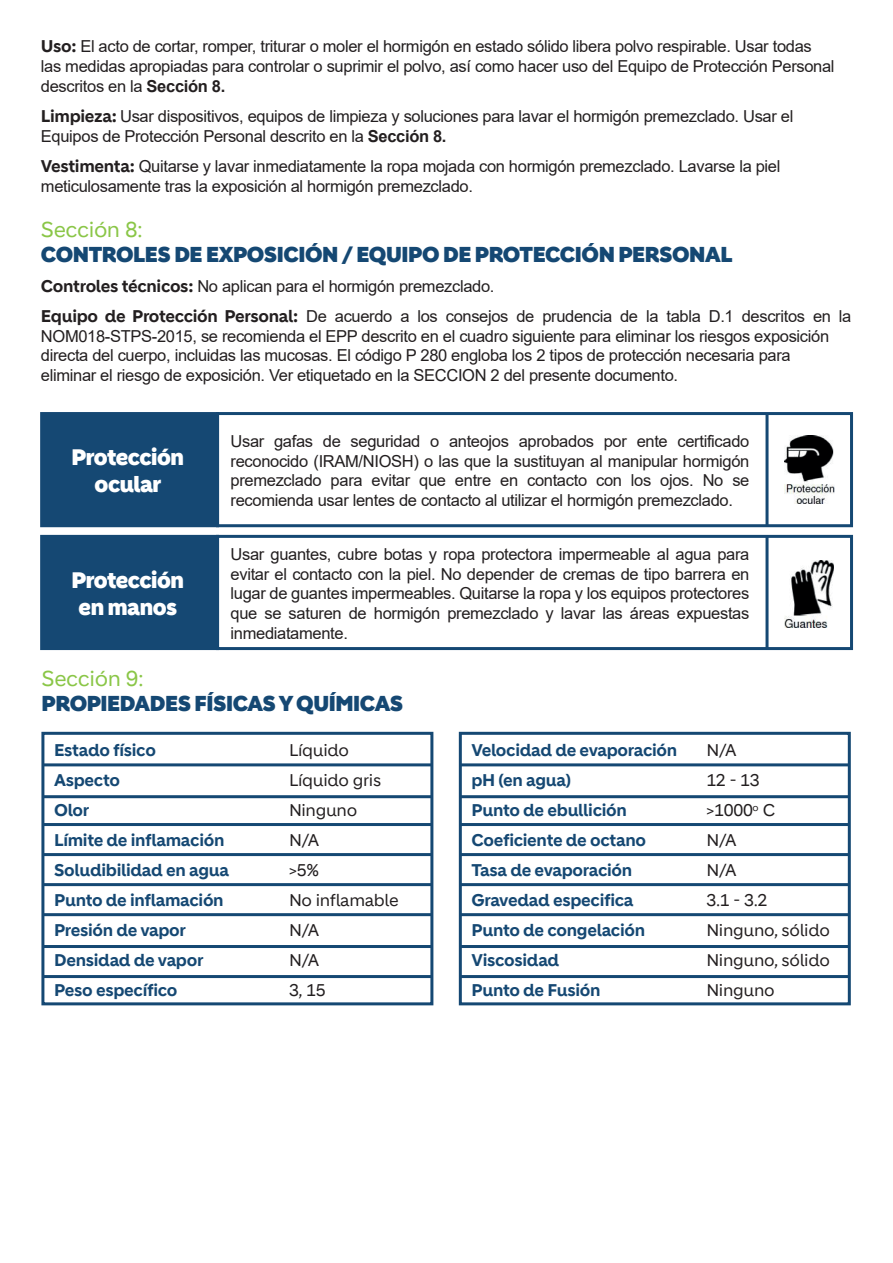
<style>
.page{position:relative;width:893px;height:1263px;background:#fff}
.page>*{position:absolute;margin:0;border:0;box-sizing:border-box;transform-origin:0 0}
.t1{font:900 21.9px/26.2px "Holcim Headline";letter-spacing:-.02em;color:#fff;text-align:center}
.t2{font:900 21px "Holcim Headline";letter-spacing:-.02em;color:#154873}
.t3{font:21px "Holcim";letter-spacing:-.02em;color:#8ac647}
.t4{font:16.5px/19.8px "Arial";letter-spacing:-.02em;color:#231f20}
.t5{font:700 16.5px/30px "Holcim";letter-spacing:-.02em;color:#154873}
.t6{font:16.5px/30px "Holcim";letter-spacing:-.02em;color:#231f20}
.s1{font-family:"Holcim";font-weight:700}
.s2{font-weight:700}
.s3{font-family:"Arial";font-size:13.5px}
</style>
<div class="page">
<div style="left:41px;top:732px;width:392px;height:273px;border:3px solid #154873"></div>
<img style="left:784px;top:436px;width:50px;height:67px">
<div style="left:40px;top:412px;width:179px;height:115px;background:#154873"></div>
<div style="left:216px;top:412px;width:637px;height:115px;border:3px solid #154873"></div>
<hr style="left:765px;top:413px;width:3px;height:113px;background:#154873">
<div style="left:40px;top:535px;width:179px;height:115px;background:#154873"></div>
<div style="left:216px;top:535px;width:637px;height:115px;border:3px solid #154873"></div>
<hr style="left:765px;top:536px;width:3px;height:112px;background:#154873">
<img style="left:784px;top:561px;width:50px;height:66px">
<hr style="left:43px;top:763px;width:389px;height:3px;background:#154873">
<hr style="left:43px;top:795px;width:389px;height:3px;background:#154873">
<hr style="left:43px;top:823px;width:389px;height:3px;background:#154873">
<hr style="left:43px;top:853px;width:389px;height:3px;background:#154873">
<hr style="left:43px;top:883px;width:389px;height:3px;background:#154873">
<hr style="left:43px;top:913px;width:389px;height:3px;background:#154873">
<hr style="left:43px;top:945px;width:389px;height:3px;background:#154873">
<hr style="left:43px;top:975px;width:389px;height:3px;background:#154873">
<div style="left:459px;top:732px;width:392px;height:273px;border:3px solid #154873"></div>
<hr style="left:460px;top:763px;width:389px;height:3px;background:#154873">
<hr style="left:460px;top:795px;width:389px;height:3px;background:#154873">
<hr style="left:460px;top:823px;width:389px;height:3px;background:#154873">
<hr style="left:460px;top:853px;width:389px;height:3px;background:#154873">
<hr style="left:460px;top:883px;width:389px;height:3px;background:#154873">
<hr style="left:460px;top:913px;width:389px;height:3px;background:#154873">
<hr style="left:460px;top:945px;width:389px;height:3px;background:#154873">
<hr style="left:460px;top:975px;width:389px;height:3px;background:#154873">
<p class="t4" style="left:41px;top:37px;width:795px"><span class="s1">Uso:</span> El acto de cortar, romper, triturar o moler el hormigón en estado sólido libera polvo respirable. Usar todas las medidas apropiadas para controlar o suprimir el polvo, así como hacer uso del Equipo de Protección Personal descritos en la <span class="s2">Sección 8.</span></p>
<p class="t4" style="left:41px;top:106px;width:754px"><span class="s1">Limpieza:</span> Usar dispositivos, equipos de limpieza y soluciones para lavar el hormigón premezclado. Usar el<br>Equipos de Protección Personal descrito en la <span class="s2">Sección 8.</span></p>
<p class="t4" style="left:41px;top:156px;width:741px"><span class="s1">Vestimenta:</span> Quitarse y lavar inmediatamente la ropa mojada con hormigón premezclado. Lavarse la piel meticulosamente tras la exposición al hormigón premezclado.</p>
<p class="t3" style="left:41px;top:217px;width:104px">Sección 8:</p>
<p class="t2" style="left:41px;top:242px;width:693px">CONTROLES DE EXPOSICIÓN / EQUIPO DE PROTECCIÓN PERSONAL</p>
<p class="t4" style="left:41px;top:271px;width:812px;line-height:30px"><span class="s1">Controles técnicos:</span> No aplican para el hormigón premezclado.<br><span class="s1">Equipo de Protección Personal:</span> De acuerdo a los consejos de prudencia de la tabla D.1 descritos en la</p>
<p class="t4" style="left:41px;top:326px;width:790px">NOM018-STPS-2015, se recomienda el EPP descrito en el cuadro siguiente para eliminar los riesgos exposición directa del cuerpo, incluidas las mucosas. El código P 280 engloba los 2 tipos de protección necesaria para eliminar el riesgo de exposición. Ver etiquetado en la SECCION 2 del presente documento.</p>
<h1 class="t1" style="left:72px;top:445px;width:114px">Protección ocular</h1>
<h1 class="t1" style="left:72px;top:568px;width:114px">Protección en manos</h1>
<p class="t4" style="left:231px;top:431px;width:520px;text-align:justify">Usar gafas de seguridad o anteojos aprobados por ente certificado reconocido (IRAM/NIOSH) o las que la sustituyan al manipular hormigón premezclado para evitar que entre en contacto con los ojos. No se recomienda usar lentes de contacto al utilizar el hormigón premezclado.</p>
<p class="t4" style="left:231px;top:544px;width:520px;text-align:justify">Usar guantes, cubre botas y ropa protectora impermeable al agua para evitar el contacto con la piel. No depender de cremas de tipo barrera en lugar de guantes impermeables. Quitarse la ropa y los equipos protectores que se saturen de hormigón premezclado y lavar las áreas expuestas inmediatamente.</p>
<p class="t3" style="left:42px;top:666px;width:104px">Sección 9:</p>
<p class="t2" style="left:42px;top:691px;width:363px">PROPIEDADES FÍSICAS Y QUÍMICAS</p>
<p class="t5" style="left:54px;top:735px;width:176px">Estado físico<br>Aspecto<br>Olor<br>Límite de inflamación<br>Soludibilidad en agua<br>Punto de inflamación<br>Presión de vapor<br>Densidad de vapor<br>Peso específico</p>
<p class="t6" style="left:289px;top:735px;width:111px">Líquido<br>Líquido gris<br>Ninguno<br>N/A<br><span class="s3">&gt;</span>5%<br>No inflamable<br>N/A<br>N/A<br>3, 15</p>
<p class="t5" style="left:472px;top:735px;width:207px">Velocidad de evaporación pH (en agua)<br>Punto de ebullición<br>Coeficiente de octano<br>Tasa de evaporación<br>Gravedad especifica<br>Punto de congelación<br>Viscosidad<br>Punto de Fusión</p>
<p class="t6" style="left:706px;top:735px;width:125px">N/A<br>12 - 13<br><span class="s3">&gt;</span>1000<sup>o</sup> C<br>N/A<br>N/A<br>3.1 - 3.2<br>Ninguno, sólido<br>Ninguno, sólido<br>Ninguno</p>
</div>
